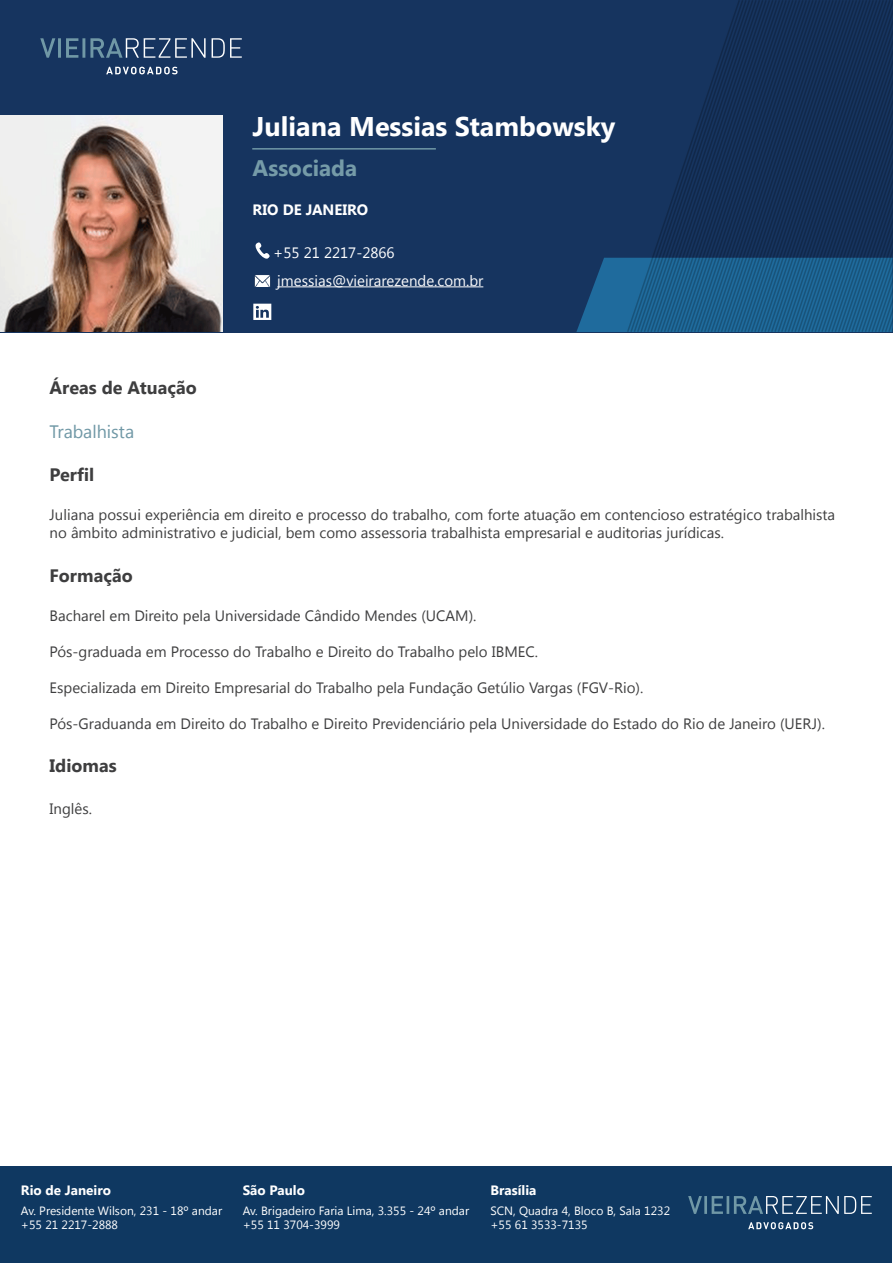
<style>
.page{position:relative;width:893px;height:1263px;background:#fff}
.page>*{position:absolute;margin:0;border:0;box-sizing:border-box;transform-origin:0 0}
.t1{font:700 27px "Segoe UI";color:#fff}
.t2{font:700 22.5px "Segoe UI";color:#759ba8}
.t3{font:700 18px "Segoe UI";color:#3e3e3f}
.t4{font:18px "Segoe UI";color:#7098a6}
.t5{font:15px/18px "Segoe UI";color:#3e3e3f}
.t6{font:15px "Segoe UI";color:#fbfbfc}
.t7{font:15px "Segoe UI";color:#fff}
.t8{font:700 15px "Segoe UI";color:#fff}
.t9{font:700 13.5px "Segoe UI";color:#fff}
.t10{font:12px "Segoe UI";color:#fff}
</style>
<div class="page">
<div style="left:0;top:0;width:893px;height:332px;background:#16345f"></div>
<svg style="left:576px;top:0;width:317px;height:333px"></svg>
<svg style="left:40px;top:38px;width:202px;height:20px"></svg>
<svg style="left:106px;top:67px;width:72px;height:7px"></svg>
<hr style="left:277px;top:286px;width:206px;height:1px;background:#fbfbfc">
<img style="left:255px;top:275px;width:16px;height:11px">
<svg style="left:255px;top:242px;width:15px;height:17px"></svg>
<svg style="left:253px;top:304px;width:18px;height:16px"></svg>
<img style="left:0;top:116px;width:223px;height:216px">
<hr style="left:252px;top:148px;width:184px;height:2px;background:#7098a6">
<div style="left:1px;top:1166px;width:891px;height:96px;background:#0f3861"></div>
<svg style="left:688px;top:1196px;width:184px;height:18px"></svg>
<svg style="left:748px;top:1222px;width:65px;height:7px"></svg>
<p class="t1" style="left:253px;top:107px;width:364px">Juliana Messias Stambowsky</p>
<p class="t2" style="left:253px;top:152px;width:106px">Associada</p>
<p class="t8" style="left:253px;top:199px;width:117px">RIO DE JANEIRO</p>
<p class="t7" style="left:273px;top:242px;width:123px">+55 21 2217-2866</p>
<p class="t6" style="left:277px;top:270px;width:208px">jmessias@vieirarezende.com.br</p>
<p class="t3" style="left:50px;top:375px;width:149px">Áreas de Atuação</p>
<p class="t4" style="left:50px;top:419px;width:86px">Trabalhista</p>
<p class="t3" style="left:50px;top:462px;width:46px">Perfil</p>
<p class="t5" style="left:50px;top:505px;width:787px">Juliana possui experiência em direito e processo do trabalho, com forte atuação em contencioso estratégico trabalhista no âmbito administrativo e judicial, bem como assessoria trabalhista empresarial e auditorias jurídicas.</p>
<p class="t3" style="left:50px;top:562px;width:85px">Formação</p>
<p class="t5" style="left:50px;top:606px;width:428px">Bacharel em Direito pela Universidade Cândido Mendes (UCAM).</p>
<p class="t5" style="left:50px;top:642px;width:490px">Pós-graduada em Processo do Trabalho e Direito do Trabalho pelo IBMEC.</p>
<p class="t5" style="left:50px;top:678px;width:595px">Especializada em Direito Empresarial do Trabalho pela Fundação Getúlio Vargas (FGV-Rio).</p>
<p class="t5" style="left:50px;top:714px;width:777px">Pós-Graduanda em Direito do Trabalho e Direito Previdenciário pela Universidade do Estado do Rio de Janeiro (UERJ).</p>
<p class="t3" style="left:50px;top:753px;width:69px">Idiomas</p>
<p class="t5" style="left:50px;top:798px;width:44px">Inglês.</p>
<p class="t9" style="left:21px;top:1180px;width:92px">Rio de Janeiro</p>
<p class="t10" style="left:21px;top:1202px;width:203px">Av. Presidente Wilson, 231 - 18º andar</p>
<p class="t10" style="left:21px;top:1216px;width:99px">+55 21 2217-2888</p>
<p class="t9" style="left:243px;top:1180px;width:64px">São Paulo</p>
<p class="t10" style="left:243px;top:1202px;width:228px">Av. Brigadeiro Faria Lima, 3.355 - 24º andar</p>
<p class="t10" style="left:243px;top:1216px;width:99px">+55 11 3704-3999</p>
<p class="t9" style="left:490px;top:1180px;width:47px">Brasília</p>
<p class="t10" style="left:490px;top:1202px;width:181px">SCN, Quadra 4, Bloco B, Sala 1232</p>
<p class="t10" style="left:490px;top:1216px;width:99px">+55 61 3533-7135</p>
</div>
